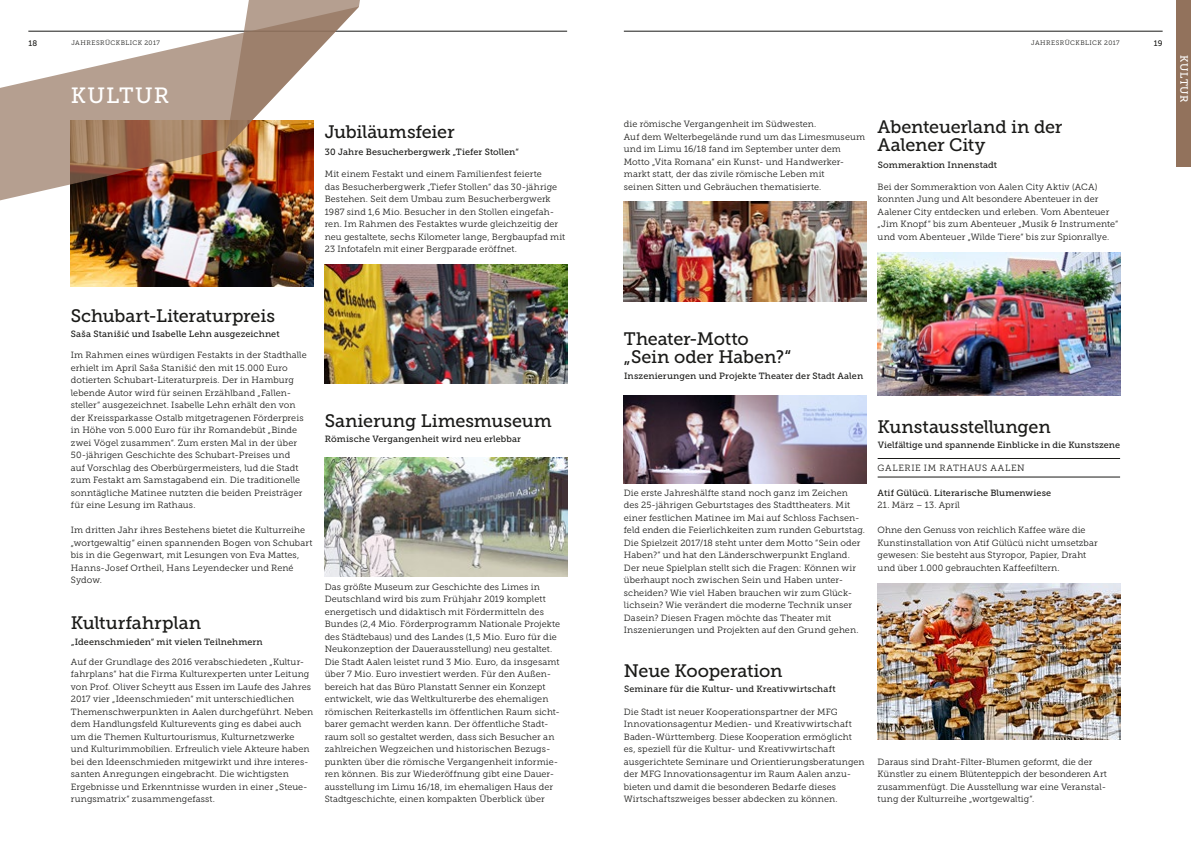
<style>
.page{position:relative;width:1191px;height:842px;background:#fff}
.page>*{position:absolute;margin:0;border:0;box-sizing:border-box;transform-origin:0 0}
.t1{font:22px "Museo Slab 500";letter-spacing:.055em;color:#fff}
.t2{font:18px/18px "Museo Slab 500";letter-spacing:-.01em;color:#1a1a18}
.t3{font:10.5px "Museo Slab 500";letter-spacing:.06em;color:#fff}
.t4{font:9px/12.5px "Museo Slab 300";letter-spacing:.01em;color:#1a1a18}
.t5{font:9px "Museo Slab 500";letter-spacing:.01em;color:#1a1a18}
.t6{font:9px "Museo Slab 300";letter-spacing:.07em;color:#1a1a18}
.t7{font:8px "Museo Slab 500";color:#1a1a18}
.t8{font:6.5px "Museo Slab 300";letter-spacing:.065em;color:#1a1a18}
</style>
<div class="page">
<hr style="left:28px;top:31px;width:539px;height:1px;background:#1a1a18">
<hr style="left:624px;top:31px;width:538px;height:1px;background:#1a1a18">
<img style="left:71px;top:209px;width:242px;height:78px">
<img style="left:325px;top:265px;width:242px;height:118px">
<img style="left:325px;top:458px;width:242px;height:119px">
<img style="left:0;top:30px;width:314px;height:179px">
<svg style="left:225px;top:0;width:182px;height:149px"></svg>
<div style="left:1176px;top:0;width:15px;height:167px;background:#92725c"></div>
<hr style="left:877px;top:458px;width:243px;height:1px;background:#1a1a18">
<hr style="left:877px;top:477px;width:243px;height:1px;background:#1a1a18">
<img style="left:877px;top:252px;width:243px;height:144px">
<img style="left:877px;top:583px;width:243px;height:157px">
<img style="left:624px;top:202px;width:242px;height:100px">
<img style="left:624px;top:396px;width:242px;height:87px">
<p class="t7" style="left:28px;top:38px;width:10px">18</p>
<p class="t8" style="left:71px;top:39px;width:90px">JAHRESRÜCKBLICK 2017</p>
<p class="t8" style="left:1031px;top:39px;width:90px">JAHRESRÜCKBLICK 2017</p>
<p class="t7" style="left:1153px;top:38px;width:10px">19</p>
<h1 class="t1" style="left:71px;top:83px;width:100px">KULTUR</h1>
<h2 class="t2" style="left:325px;top:123px;width:131px">Jubiläumsfeier</h2>
<p class="t5" style="left:325px;top:147px;width:195px">30 Jahre Besucherbergwerk „Tiefer Stollen“</p>
<p class="t4" style="left:325px;top:168px;width:242px">Mit einem Festakt und einem Familienfest feierte<br>das Besucherbergwerk „Tiefer Stollen“ das 30-jährige Bestehen. Seit dem Umbau zum Besucherbergwerk 1987 sind 1,6 Mio. Besucher in den Stollen eingefah&shy;ren. Im Rahmen des Festaktes wurde gleichzeitig der neu gestaltete, sechs Kilometer lange, Bergbaupfad mit 23 Infotafeln mit einer Bergparade eröffnet.</p>
<p class="t4" style="left:624px;top:118px;width:243px">die römische Vergangenheit im Südwesten.<br>Auf dem Welterbegelände rund um das Limesmuseum und im Limu 16/18 fand im September unter dem Motto „Vita Romana“ ein Kunst- und Handwerker&shy;markt statt, der das zivile römische Leben mit<br>seinen Sitten und Gebräuchen thematisierte.</p>
<h2 class="t2" style="left:877px;top:118px;width:186px">Abenteuerland in der<br>Aalener City</h2>
<p class="t5" style="left:878px;top:160px;width:121px">Sommeraktion Innenstadt</p>
<p class="t4" style="left:877px;top:180px;width:242px">Bei der Sommeraktion von Aalen City Aktiv (ACA) konnten Jung und Alt besondere Abenteuer in der Aalener City entdecken und erleben. Vom Abenteuer „Jim Knopf“ bis zum Abenteuer „Musik &amp; Instrumente“ und vom Abenteuer „Wilde Tiere“ bis zur Spionrallye.</p>
<p class="t3" style="left:1190px;top:55px;width:49px;rotate:90deg">KULTUR</p>
<h2 class="t2" style="left:71px;top:307px;width:206px">Schubart-Literaturpreis</h2>
<p class="t5" style="left:71px;top:329px;width:210px">Saša Stanišić und Isabelle Lehn ausgezeichnet</p>
<p class="t4" style="left:71px;top:349px;width:237px">Im Rahmen eines würdigen Festakts in der Stadthalle erhielt im April Saša Stanišić den mit 15.000 Euro dotierten Schubart-Literaturpreis. Der in Hamburg lebende Autor wird für seinen Erzählband „Fallen&shy;steller“ ausgezeichnet. Isabelle Lehn erhält den von der Kreissparkasse Ostalb mitgetragenen Förderpreis in Höhe von 5.000 Euro für ihr Romandebüt „Binde zwei Vögel zusammen“. Zum ersten Mal in der über 50-jährigen Geschichte des Schubart-Preises und<br>auf Vorschlag des Oberbürgermeisters, lud die Stadt zum Festakt am Samstagabend ein. Die traditionelle sonntägliche Matinee nutzten die beiden Preisträger für eine Lesung im Rathaus.</p>
<p class="t4" style="left:71px;top:524px;width:243px">Im dritten Jahr ihres Bestehens bietet die Kulturreihe „wortgewaltig“ einen spannenden Bogen von Schubart bis in die Gegenwart, mit Lesungen von Eva Mattes, Hanns-Josef Ortheil, Hans Leyendecker und René Sydow.</p>
<h2 class="t2" style="left:71px;top:614px;width:132px">Kulturfahrplan</h2>
<p class="t5" style="left:71px;top:636px;width:193px">„Ideenschmieden“ mit vielen Teilnehmern</p>
<p class="t4" style="left:71px;top:655px;width:244px">Auf der Grundlage des 2016 verabschiedeten „Kultur&shy;fahrplans“ hat die Firma Kulturexperten unter Leitung von Prof. Oliver Scheytt aus Essen im Laufe des Jahres 2017 vier „Ideenschmieden“ mit unterschiedlichen Themenschwerpunkten in Aalen durchgeführt. Neben dem Handlungsfeld Kulturevents ging es dabei auch um die Themen Kulturtourismus, Kulturnetzwerke und Kulturimmobilien. Erfreulich viele Akteure haben bei den Ideenschmieden mitgewirkt und ihre interes&shy;santen Anregungen eingebracht. Die wichtigsten Ergebnisse und Erkenntnisse wurden in einer „Steue&shy;rungsmatrix“ zusammengefasst.</p>
<h2 class="t2" style="left:325px;top:412px;width:229px">Sanierung Limesmuseum</h2>
<p class="t5" style="left:325px;top:434px;width:198px">Römische Vergangenheit wird neu erlebbar</p>
<p class="t4" style="left:325px;top:580px;width:237px">Das größte Museum zur Geschichte des Limes in Deutschland wird bis zum Frühjahr 2019 komplett energetisch und didaktisch mit Fördermitteln des Bundes (2,4 Mio. Förderprogramm Nationale Projekte des Städtebaus) und des Landes (1,5 Mio. Euro für die Neukonzeption der Dauerausstellung) neu gestaltet.<br>Die Stadt Aalen leistet rund 3 Mio. Euro, da insgesamt über 7 Mio. Euro investiert werden. Für den Außen&shy;bereich hat das Büro Planstatt Senner ein Konzept entwickelt, wie das Weltkulturerbe des ehemaligen römischen Reiterkastells im öffentlichen Raum sicht&shy;barer gemacht werden kann. Der öffentliche Stadt&shy;raum soll so gestaltet werden, dass sich Besucher an zahlreichen Wegzeichen und historischen Bezugs&shy;punkten über die römische Vergangenheit informie&shy;ren können. Bis zur Wiederöffnung gibt eine Dauer&shy;ausstellung im Limu 16/18, im ehemaligen Haus der Stadtgeschichte, einen kompakten Überblick über</p>
<h2 class="t2" style="left:624px;top:329px;width:169px">Theater-Motto „Sein oder Haben?“</h2>
<p class="t5" style="left:624px;top:371px;width:241px">Inszenierungen und Projekte Theater der Stadt Aalen</p>
<p class="t4" style="left:624px;top:486px;width:243px">Die erste Jahreshälfte stand noch ganz im Zeichen des 25-jährigen Geburtstages des Stadttheaters. Mit einer festlichen Matinee im Mai auf Schloss Fachsen&shy;feld enden die Feierlichkeiten zum runden Geburtstag.<br>Die Spielzeit 2017/18 steht unter dem Motto “Sein oder Haben?” und hat den Länderschwerpunkt England.<br>Der neue Spielplan stellt sich die Fragen: Können wir überhaupt noch zwischen Sein und Haben unter&shy;scheiden? Wie viel Haben brauchen wir zum Glück&shy;lichsein? Wie verändert die moderne Technik unser Dasein? Diesen Fragen möchte das Theater mit Inszenierungen und Projekten auf den Grund gehen.</p>
<h2 class="t2" style="left:624px;top:662px;width:160px">Neue Kooperation</h2>
<p class="t5" style="left:624px;top:684px;width:213px">Seminare für die Kultur- und Kreativwirtschaft</p>
<p class="t4" style="left:624px;top:705px;width:242px">Die Stadt ist neuer Kooperationspartner der MFG Innovationsagentur Medien- und Kreativwirtschaft Baden-Württemberg. Diese Kooperation ermöglicht es, speziell für die Kultur- und Kreativwirtschaft ausgerichtete Seminare und Orientierungsberatungen der MFG Innovationsagentur im Raum Aalen anzu&shy;bieten und damit die besonderen Bedarfe dieses Wirtschaftszweiges besser abdecken zu können.</p>
<h2 class="t2" style="left:877px;top:418px;width:175px">Kunstausstellungen</h2>
<p class="t5" style="left:878px;top:440px;width:244px">Vielfältige und spannende Einblicke in die Kunstszene</p>
<p class="t6" style="left:877px;top:463px;width:149px">GALERIE IM RATHAUS AALEN</p>
<p class="t5" style="left:877px;top:488px;width:175px">Atif Gülücü. Literarische Blumenwiese</p>
<p class="t4" style="left:877px;top:499px;width:84px">21. März – 13. April</p>
<p class="t4" style="left:877px;top:524px;width:222px">Ohne den Genuss von reichlich Kaffee wäre die Kunstinstallation von Atif Gülücü nicht umsetzbar gewesen: Sie besteht aus Styropor, Papier, Draht und über 1.000 gebrauchten Kaffeefiltern.</p>
<p class="t4" style="left:877px;top:755px;width:231px">Daraus sind Draht-Filter-Blumen geformt, die der Künstler zu einem Blütenteppich der besonderen Art zusammenfügt. Die Ausstellung war eine Veranstal&shy;tung der Kulturreihe „wortgewaltig“.</p>
</div>
